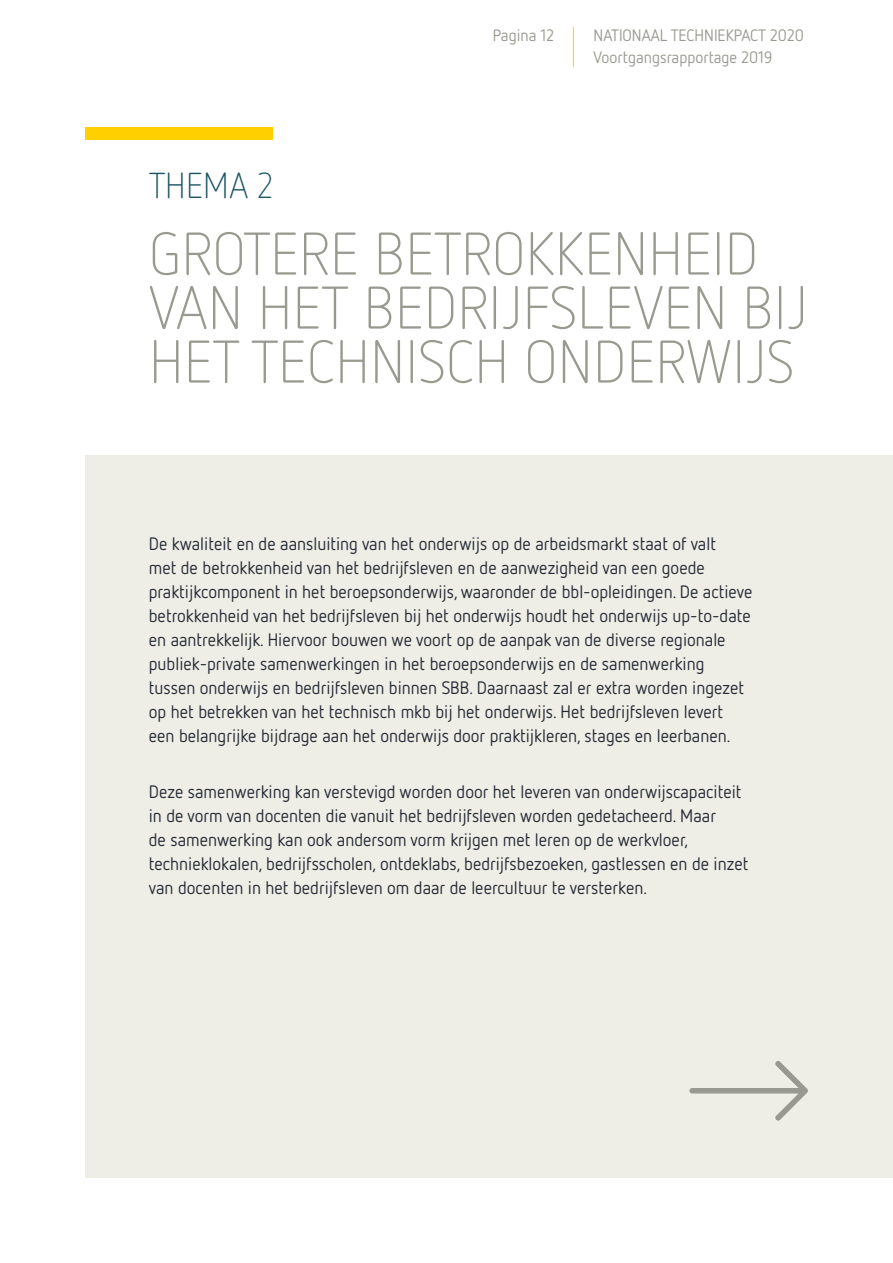
<style>
.page{position:relative;width:893px;height:1263px;background:#fff}
.page>*{position:absolute;margin:0;border:0;box-sizing:border-box;transform-origin:0 0}
.t1{font:300 60px/54px "Netto OT";letter-spacing:.01em;color:#989a8f}
.t2{font:300 36px "Netto OT";letter-spacing:.01em;color:#1b5460}
.t3{font:18px/24px "Netto OT";color:#242934}
.t4{font:16.5px/22.5px "Netto OT";color:#989a8f}
</style>
<div class="page">
<div style="left:85px;top:455px;width:808px;height:723px;background:#eeeee6"></div>
<div style="left:85px;top:127px;width:187px;height:13px;background:#ffcf00"></div>
<svg style="left:689px;top:1061px;width:119px;height:60px"></svg>
<hr style="left:573px;top:27px;width:1px;height:40px;background:#ffcf00">
<p class="t4" style="left:493px;top:23px;width:63px">Pagina 12</p>
<p class="t4" style="left:594px;top:23px;width:212px">NATIONAAL TECHNIEKPACT 2020<br>Voortgangsrapportage 2019</p>
<h2 class="t2" style="left:149px;top:164px;width:126px">THEMA 2</h2>
<h1 class="t1" style="left:149px;top:225px;width:660px">GROTERE BETROKKENHEID<br>VAN HET BEDRIJFSLEVEN BIJ<br>HET TECHNISCH ONDERWIJS</h1>
<p class="t3" style="left:149px;top:531px;width:605px">De kwaliteit en de aansluiting van het onderwijs op de arbeidsmarkt staat of valt<br>met de betrokkenheid van het bedrijfsleven en de aanwezigheid van een goede praktijkcomponent in het beroepsonderwijs, waaronder de bbl-opleidingen. De actieve betrokkenheid van het bedrijfsleven bij het onderwijs houdt het onderwijs up-to-date en aantrekkelijk. Hiervoor bouwen we voort op de aanpak van de diverse regionale publiek-private samenwerkingen in het beroepsonderwijs en de samenwerking tussen onderwijs en bedrijfsleven binnen SBB. Daarnaast zal er extra worden ingezet op het betrekken van het technisch mkb bij het onderwijs. Het bedrijfsleven levert een belangrijke bijdrage aan het onderwijs door praktijkleren, stages en leerbanen.</p>
<p class="t3" style="left:149px;top:779px;width:601px">Deze samenwerking kan verstevigd worden door het leveren van onderwijscapaciteit in de vorm van docenten die vanuit het bedrijfsleven worden gedetacheerd. Maar<br>de samenwerking kan ook andersom vorm krijgen met leren op de werkvloer, technieklokalen, bedrijfsscholen, ontdeklabs, bedrijfsbezoeken, gastlessen en de inzet van docenten in het bedrijfsleven om daar de leercultuur te versterken.</p>
</div>
